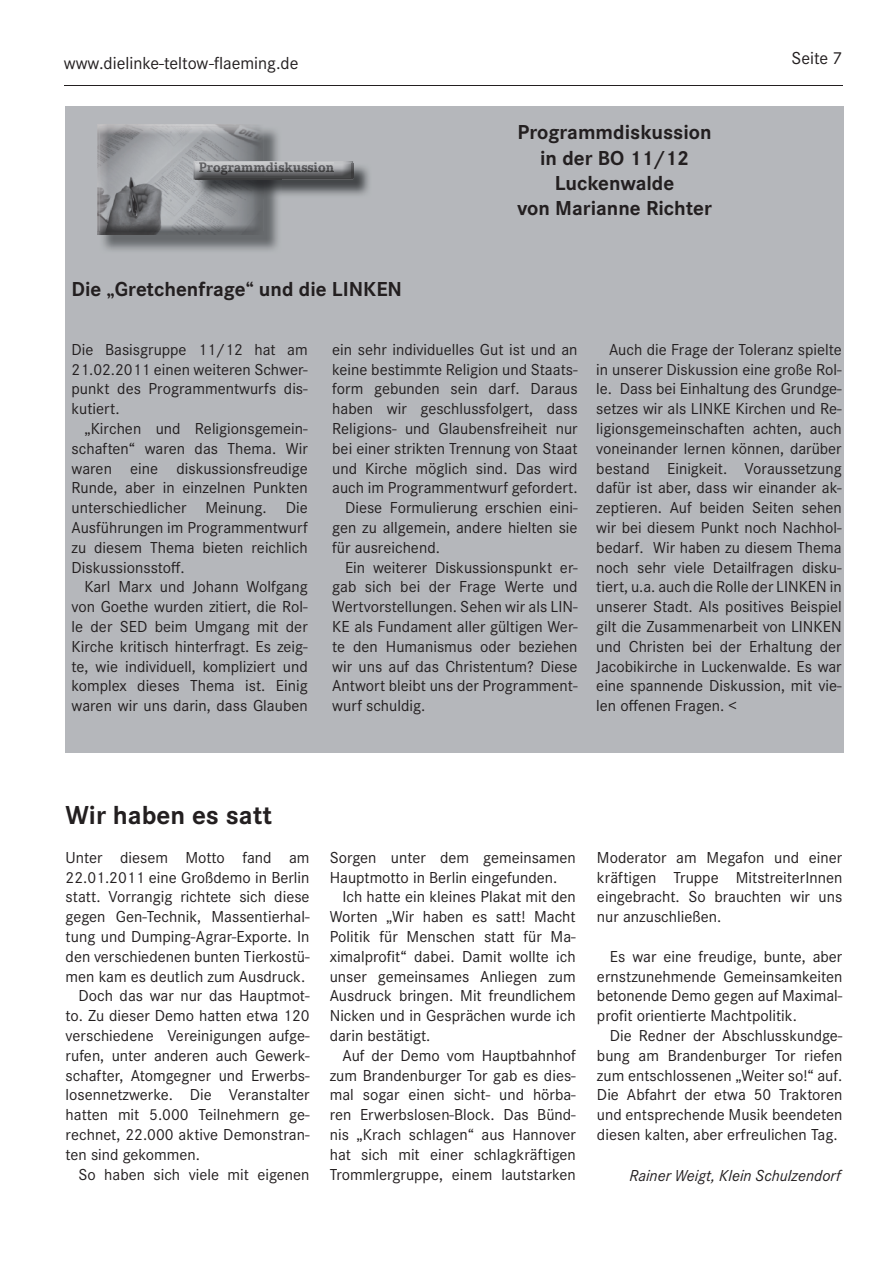
<style>
.page{position:relative;width:893px;height:1263px;background:#fff}
.page>*{position:absolute;margin:0;border:0;box-sizing:border-box;transform-origin:0 0}
.t1{font:700 27px "Corporate S";color:#231f20}
.t2{font:700 21px/25.2px "Corporate S";color:#231f20;text-align:center}
.t3{font:18px "Corporate S";color:#231f20}
.t4{font:16.5px/19.8px "Corporate S";color:#231f20;text-align:justify}
.t5{font:italic 16.5px "Corporate S";color:#231f20}
.t6{font:700 14.4px "Corporate E";color:#5a5a5d}
.s1{color:#606063}
.s2{color:#5f5f62}
</style>
<div class="page">
<hr style="left:64px;top:85px;width:778px;height:1px;background:#231f20">
<div style="left:66px;top:106px;width:778px;height:647px;background:#b5b7bb"></div>
<img style="left:102px;top:129px;width:176px;height:121px">
<img style="left:100px;top:232px;width:163px;height:3px">
<img style="left:97px;top:124px;width:166px;height:108px">
<img style="left:282px;top:164px;width:87px;height:31px">
<img style="left:196px;top:180px;width:86px;height:18px">
<img style="left:282px;top:164px;width:71px;height:16px">
<img style="left:196px;top:177px;width:67px;height:3px">
<svg style="left:263px;top:175px;width:19px;height:5px"></svg>
<img style="left:282px;top:161px;width:71px;height:3px">
<img style="left:193px;top:161px;width:70px;height:16px">
<svg style="left:352px;top:164px;width:1px;height:13px"></svg>
<img style="left:199px;top:163px;width:135px;height:12px">
<svg style="left:263px;top:161px;width:19px;height:3px"></svg>
<p class="t3" style="left:64px;top:53px;width:236px">www.dielinke-teltow-flaeming.de</p>
<p class="t3" style="left:791px;top:49px;width:52px">Seite 7</p>
<p class="t6" style="left:199px;top:163px;width:137px"><span class="s1">Pr</span>ogramm<span class="s2">disk</span>us<span class="s2">si</span>on</p>
<p class="t2" style="left:72px;top:279px;width:332px">Die „Gretchenfrage“ und die LINKEN</p>
<p class="t2" style="left:517px;top:122px;width:196px">Programmdiskussion in der BO 11/12<br>Luckenwalde<br>von Marianne Richter</p>
<p class="t4" style="left:72px;top:340px;width:238px">Die Basisgruppe 11/12 hat am 21.02.2011 einen weiteren Schwer&shy;punkt des Programmentwurfs dis&shy;kutiert.</p>
<p class="t4" style="left:72px;top:419px;width:238px;text-indent:13px">„Kirchen und Religionsgemein&shy;schaften“ waren das Thema. Wir waren eine diskussionsfreudige Runde, aber in einzelnen Punkten unterschiedlicher Meinung. Die Ausführungen im Programmentwurf zu diesem Thema bieten reichlich Diskussionsstoff.</p>
<p class="t4" style="left:72px;top:579px;width:238px;text-indent:13px">Karl Marx und Johann Wolfgang von Goethe wurden zitiert, die Rol&shy;le der SED beim Umgang mit der Kirche kritisch hinterfragt. Es zeig&shy;te, wie individuell, kompliziert und komplex dieses Thema ist. Einig waren wir uns darin, dass Glauben</p>
<p class="t4" style="left:332px;top:341px;width:247px">ein sehr individuelles Gut ist und an</p>
<p class="t4" style="left:332px;top:361px;width:246px">keine bestimmte Religion und Staats-</p>
<p class="t4" style="left:332px;top:381px;width:247px">form gebunden sein darf. Daraus</p>
<p class="t4" style="left:332px;top:400px;width:247px">haben wir geschlussfolgert, dass</p>
<p class="t4" style="left:332px;top:420px;width:247px">Religions- und Glaubensfreiheit nur</p>
<p class="t4" style="left:332px;top:440px;width:247px">bei einer strikten Trennung von Staat</p>
<p class="t4" style="left:332px;top:460px;width:247px">und Kirche möglich sind. Das wird</p>
<p class="t4" style="left:332px;top:480px;width:247px">auch im Programmentwurf gefordert.</p>
<p class="t4" style="left:345px;top:499px;width:234px">Diese Formulierung erschien eini-</p>
<p class="t4" style="left:332px;top:519px;width:247px">gen zu allgemein, andere hielten sie</p>
<p class="t4" style="left:332px;top:539px;width:109px">für ausreichend.</p>
<p class="t4" style="left:345px;top:559px;width:234px">Ein weiterer Diskussionspunkt er-</p>
<p class="t4" style="left:332px;top:579px;width:247px">gab sich bei der Frage Werte und</p>
<p class="t4" style="left:332px;top:598px;width:246px">Wertvorstellungen. Sehen wir als LIN-</p>
<p class="t4" style="left:332px;top:618px;width:246px">KE als Fundament aller gültigen Wer-</p>
<p class="t4" style="left:332px;top:638px;width:247px">te den Humanismus oder beziehen</p>
<p class="t4" style="left:332px;top:658px;width:247px">wir uns auf das Christentum? Diese</p>
<p class="t4" style="left:332px;top:678px;width:246px">Antwort bleibt uns der Programment-</p>
<p class="t4" style="left:332px;top:697px;width:95px">wurf schuldig.</p>
<p class="t4" style="left:596px;top:341px;width:247px;text-indent:13px">Auch die Frage der Toleranz spielte in unserer Diskussion eine große Rol&shy;le. Dass bei Einhaltung des Grundge&shy;setzes wir als LINKE Kirchen und Re&shy;ligionsgemeinschaften achten, auch voneinander lernen können, darüber bestand Einigkeit. Voraussetzung dafür ist aber, dass wir einander ak&shy;zeptieren. Auf beiden Seiten sehen wir bei diesem Punkt noch Nachhol&shy;bedarf. Wir haben zu diesem Thema noch sehr viele Detailfragen disku&shy;tiert, u.a. auch die Rolle der LINKEN in unserer Stadt. Als positives Beispiel gilt die Zusammenarbeit von LINKEN und Christen bei der Erhaltung der Jacobikirche in Luckenwalde. Es war eine spannende Diskussion, mit vie&shy;len offenen Fragen. &lt;</p>
<h1 class="t1" style="left:66px;top:805px;width:208px">Wir haben es satt</h1>
<p class="t4" style="left:66px;top:849px;width:245px">Unter diesem Motto fand am</p>
<p class="t4" style="left:66px;top:869px;width:245px">22.01.2011 eine Großdemo in Berlin</p>
<p class="t4" style="left:66px;top:889px;width:245px">statt. Vorrangig richtete sich diese</p>
<p class="t4" style="left:66px;top:908px;width:245px">gegen Gen-Technik, Massentierhal-</p>
<p class="t4" style="left:66px;top:928px;width:245px">tung und Dumping-Agrar-Exporte. In</p>
<p class="t4" style="left:66px;top:948px;width:245px">den verschiedenen bunten Tierkostü-</p>
<p class="t4" style="left:66px;top:968px;width:241px">men kam es deutlich zum Ausdruck.</p>
<p class="t4" style="left:78px;top:988px;width:232px">Doch das war nur das Hauptmot-</p>
<p class="t4" style="left:66px;top:1007px;width:245px">to. Zu dieser Demo hatten etwa 120</p>
<p class="t4" style="left:66px;top:1027px;width:245px">verschiedene Vereinigungen aufge-</p>
<p class="t4" style="left:66px;top:1047px;width:245px">rufen, unter anderen auch Gewerk-</p>
<p class="t4" style="left:66px;top:1067px;width:245px">schafter, Atomgegner und Erwerbs-</p>
<p class="t4" style="left:66px;top:1087px;width:245px">losennetzwerke. Die Veranstalter</p>
<p class="t4" style="left:66px;top:1106px;width:245px">hatten mit 5.000 Teilnehmern ge-</p>
<p class="t4" style="left:66px;top:1126px;width:245px">rechnet, 22.000 aktive Demonstran-</p>
<p class="t4" style="left:66px;top:1146px;width:136px">ten sind gekommen.</p>
<p class="t4" style="left:78px;top:1166px;width:233px">So haben sich viele mit eigenen</p>
<p class="t4" style="left:330px;top:849px;width:247px">Sorgen unter dem gemeinsamen<br>Hauptmotto in Berlin eingefunden.</p>
<p class="t4" style="left:330px;top:889px;width:247px;text-indent:13px">Ich hatte ein kleines Plakat mit den Worten „Wir haben es satt! Macht Politik für Menschen statt für Ma&shy;ximalprofit“ dabei. Damit wollte ich unser gemeinsames Anliegen zum Ausdruck bringen. Mit freundlichem Nicken und in Gesprächen wurde ich darin bestätigt.</p>
<p class="t4" style="left:330px;top:1047px;width:247px;text-indent:13px">Auf der Demo vom Hauptbahnhof zum Brandenburger Tor gab es dies&shy;mal sogar einen sicht- und hörba&shy;ren Erwerbslosen-Block. Das Bünd&shy;nis „Krach schlagen“ aus Hannover hat sich mit einer schlagkräftigen Trommlergruppe, einem lautstarken</p>
<p class="t4" style="left:597px;top:849px;width:247px">Moderator am Megafon und einer kräftigen Truppe MitstreiterInnen eingebracht. So brauchten wir uns nur anzuschließen.</p>
<p class="t4" style="left:597px;top:948px;width:247px;text-indent:13px">Es war eine freudige, bunte, aber ernstzunehmende Gemeinsamkeiten betonende Demo gegen auf Maximal&shy;profit orientierte Machtpolitik.</p>
<p class="t4" style="left:597px;top:1027px;width:247px;text-indent:13px">Die Redner der Abschlusskundge&shy;bung am Brandenburger Tor riefen zum entschlossenen „Weiter so!“ auf.<br>Die Abfahrt der etwa 50 Traktoren und entsprechende Musik beendeten diesen kalten, aber erfreulichen Tag.</p>
<p class="t5" style="left:629px;top:1167px;width:213px">Rainer Weigt, Klein Schulzendorf</p>
</div>
